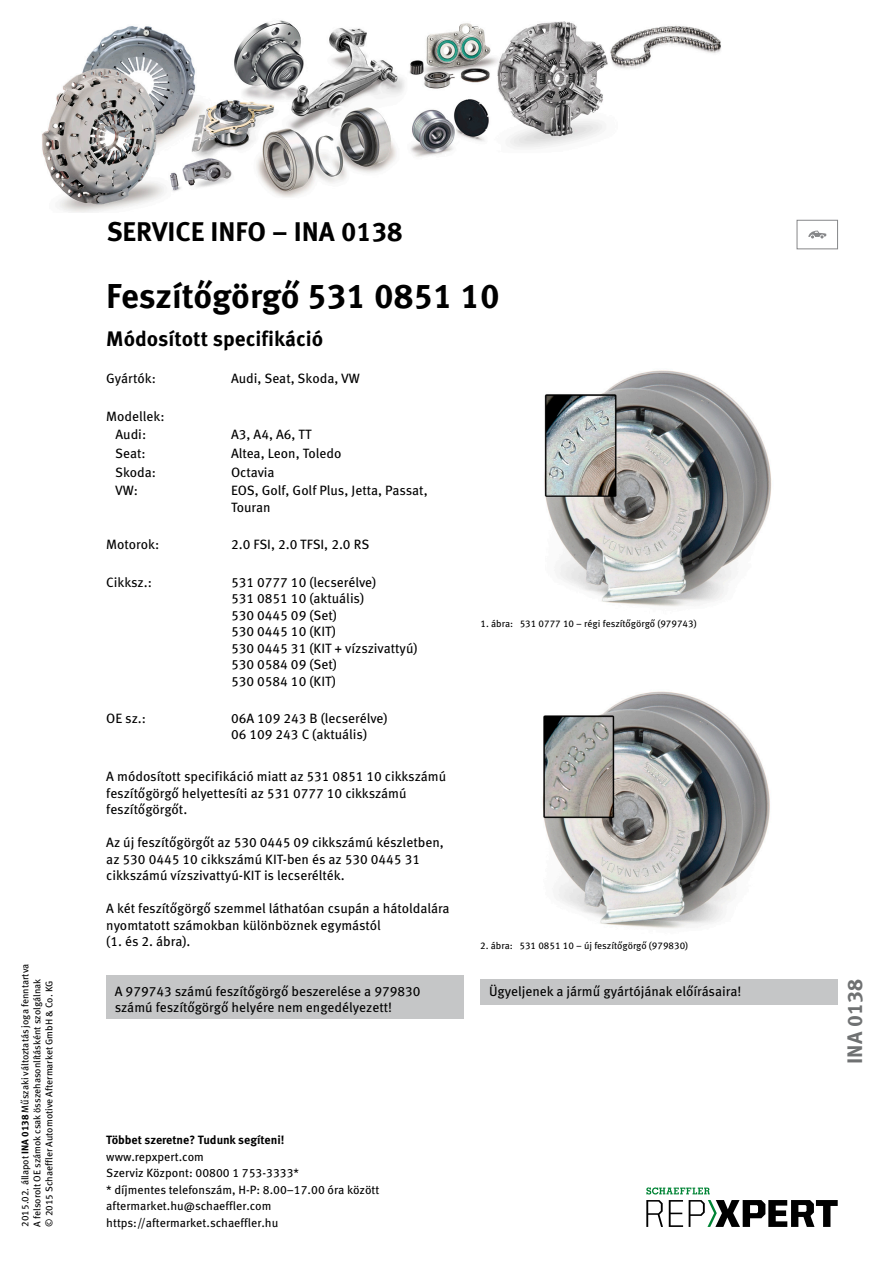
<style>
.page{position:relative;width:893px;height:1263px;background:#fff}
.page>*{position:absolute;margin:0;border:0;box-sizing:border-box;transform-origin:0 0}
.t1{font:700 34.5px "Meta Pro";color:#000}
.t2{font:700 27px "Meta Pro";color:#000}
.t3{font:700 21px "Meta Pro";color:#000}
.t4{font:700 21px "Meta Pro";color:#6f7172}
.t5{font:13.5px/16.5px "Meta Pro";color:#000}
.t6{font:12px/16.5px "Meta Pro";color:#000}
.t7{font:700 12px "Meta Pro";color:#000}
.t8{font:9.75px/12px "Meta Pro";color:#000}
.s1{font-weight:700}
</style>
<div class="page">
<div style="left:106px;top:976px;width:357px;height:43px;background:#c5c6c7"></div>
<img style="left:544px;top:370px;width:228px;height:237px">
<img style="left:542px;top:691px;width:228px;height:238px">
<div style="left:480px;top:980px;width:358px;height:25px;background:#c5c6c7"></div>
<div style="left:797px;top:220px;width:41px;height:29px;border:1px solid #868789"></div>
<svg style="left:808px;top:231px;width:18px;height:7px"></svg>
<img style="left:42px;top:20px;width:679px;height:193px">
<svg style="left:646px;top:1200px;width:17px;height:27px"></svg>
<svg style="left:669px;top:1200px;width:14px;height:27px"></svg>
<svg style="left:689px;top:1200px;width:149px;height:27px"></svg>
<svg style="left:646px;top:1187px;width:64px;height:7px"></svg>
<p class="t8" style="left:19px;top:1227px;width:264px;rotate:-90deg">2015.02. állapot <span class="s1">INA 0138</span> Műszaki változtatás joga fenntartva<br>A felsorolt OE számok csak összehasonlításként szolgálnak<br>© 2015 Schaeffler Automotive Aftermarket GmbH &amp; Co. KG</p>
<h2 class="t2" style="left:107px;top:210px;width:297px">SERVICE INFO – INA 0138</h2>
<h1 class="t1" style="left:106px;top:269px;width:395px">Feszítőgörgő 531 0851 10</h1>
<h3 class="t3" style="left:106px;top:323px;width:218px">Módosított specifikáció</h3>
<p class="t5" style="left:106px;top:369px;width:51px">Gyártók:</p>
<p class="t5" style="left:231px;top:369px;width:130px">Audi, Seat, Skoda, VW</p>
<p class="t5" style="left:115px;top:406px;width:51px;line-height:18.8px;text-indent:-9px">Modellek:<br>Audi:</p>
<p class="t5" style="left:231px;top:425px;width:82px">A3, A4, A6, TT</p>
<p class="t5" style="left:115px;top:444px;width:32px">Seat:</p>
<p class="t5" style="left:231px;top:444px;width:112px">Altea, Leon, Toledo</p>
<p class="t5" style="left:115px;top:463px;width:42px">Skoda:</p>
<p class="t5" style="left:231px;top:463px;width:45px">Octavia</p>
<p class="t5" style="left:115px;top:481px;width:25px">VW:</p>
<p class="t5" style="left:231px;top:481px;width:198px">EOS, Golf, Golf Plus, Jetta, Passat,<br>Touran</p>
<p class="t5" style="left:106px;top:535px;width:54px">Motorok:</p>
<p class="t5" style="left:231px;top:535px;width:140px">2.0 FSI, 2.0 TFSI, 2.0 RS</p>
<p class="t5" style="left:106px;top:573px;width:47px">Cikksz.:</p>
<p class="t5" style="left:231px;top:573px;width:188px">531 0777 10 (lecserélve)<br>531 0851 10 (aktuális)<br>530 0445 09 (Set)<br>530 0445 10 (KIT)<br>530 0445 31 (KIT + vízszivattyú)<br>530 0584 09 (Set)<br>530 0584 10 (KIT)</p>
<p class="t5" style="left:106px;top:709px;width:41px">OE sz.:</p>
<p class="t5" style="left:231px;top:709px;width:158px">06A 109 243 B (lecserélve)<br>06 109 243 C (aktuális)</p>
<p class="t5" style="left:106px;top:767px;width:341px">A módosított specifikáció miatt az 531 0851 10 cikkszámú feszítőgörgő helyettesíti az 531 0777 10 cikkszámú feszítőgörgőt.</p>
<p class="t5" style="left:106px;top:833px;width:339px">Az új feszítőgörgőt az 530 0445 09 cikkszámú készletben, az 530 0445 10 cikkszámú KIT-ben és az 530 0445 31 cikkszámú vízszivattyú-KIT is lecserélték.</p>
<p class="t5" style="left:106px;top:899px;width:345px">A két feszítőgörgő szemmel láthatóan csupán a hátoldalára nyomtatott számokban különböznek egymástól<br>(1. és 2. ábra).</p>
<p class="t5" style="left:115px;top:982px;width:307px">A 979743 számú feszítőgörgő beszerelése a 979830 számú feszítőgörgő helyére nem engedélyezett!</p>
<p class="t8" style="left:480px;top:617px;width:218px">1. ábra: 531 0777 10 – régi feszítőgörgő (979743)</p>
<p class="t8" style="left:480px;top:939px;width:209px">2. ábra: 531 0851 10 – új feszítőgörgő (979830)</p>
<p class="t5" style="left:489px;top:982px;width:254px">Ügyeljenek a jármű gyártójának előírásaira!</p>
<p class="t7" style="left:106px;top:1131px;width:180px">Többet szeretne? Tudunk segíteni!</p>
<p class="t6" style="left:106px;top:1147px;width:275px">www.repxpert.com<br>Szerviz Központ: 00800 1 753-3333*<br>* díjmentes telefonszám, H-P: 8.00–17.00 óra között aftermarket.hu@schaeffler.com https://aftermarket.schaeffler.hu</p>
<h3 class="t4" style="left:838px;top:1064px;width:86px;rotate:-90deg">INA 0138</h3>
</div>
